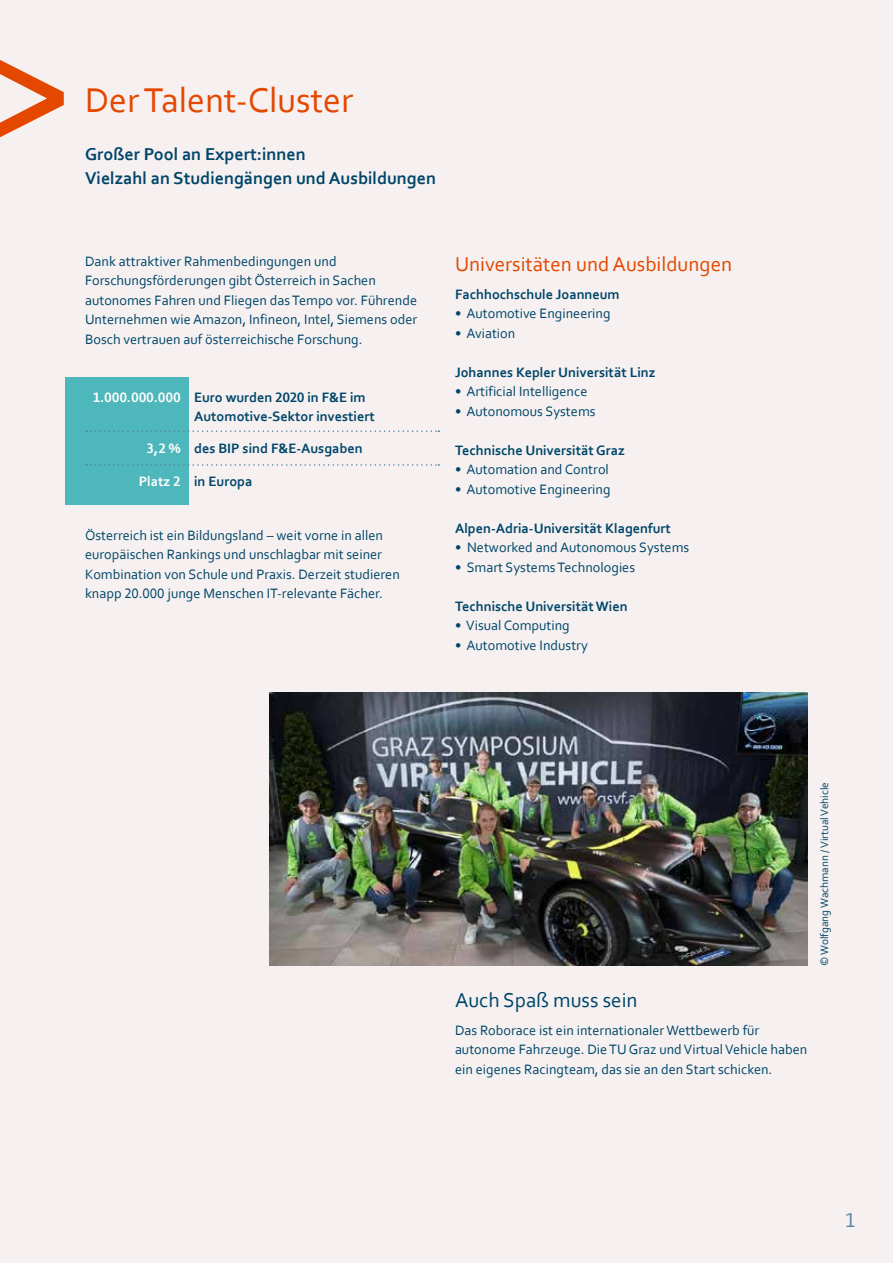
<style>
.page{position:relative;width:893px;height:1263px;background:#f6f1f0}
.page>*{position:absolute;margin:0;border:0;box-sizing:border-box;transform-origin:0 0}
.t1{font:36px "Corbel";color:#e44700}
.t2{font:21px "Corbel";color:#e44700}
.t3{font:21px "Corbel";color:#004569}
.t4{font:21px "Corbel";color:#5083a0}
.t5{font:700 18px/24px "Corbel";color:#004569}
.t6{font:14.25px/19.5px "Corbel";color:#004569}
.t7{font:700 14.25px/19.5px "Corbel";color:#004569}
.t8{font:11.25px "Corbel";color:#004569}
.s1{color:#fff}
</style>
<div class="page">
<svg style="left:0;top:60px;width:64px;height:77px"></svg>
<img style="left:270px;top:692px;width:538px;height:274px">
<div style="left:65px;top:377px;width:123px;height:128px;background:#4eb7bc"></div>
<svg style="left:86px;top:430px;width:353px;height:2px"></svg>
<svg style="left:86px;top:464px;width:353px;height:2px"></svg>
<h1 class="t1" style="left:85px;top:78px;width:270px">Der Talent-Cluster</h1>
<p class="t5" style="left:85px;top:141px;width:352px">Großer Pool an Expert:innen<br>Vielzahl an Studiengängen und Ausbildungen</p>
<p class="t6" style="left:85px;top:251px;width:334px">Dank attraktiver Rahmenbedingungen und Forschungsförderungen gibt Österreich in Sachen autonomes Fahren und Fliegen das Tempo vor. Führende Unternehmen wie Amazon, Infineon, Intel, Siemens oder Bosch vertrauen auf österreichische Forschung.</p>
<p class="t7" style="left:194px;top:387px;width:182px;text-indent:-101px"><span class="s1">1.000.000.000</span> Euro wurden 2020 in F&amp;E im<br>Automotive-Sektor investiert</p>
<p class="t7" style="left:147px;top:438px;width:217px"><span class="s1">3,2 %</span> des BIP sind F&amp;E-Ausgaben</p>
<p class="t7" style="left:139px;top:471px;width:115px"><span class="s1">Platz 2</span> in Europa</p>
<p class="t6" style="left:85px;top:525px;width:316px">Österreich ist ein Bildungsland – weit vorne in allen europäischen Rankings und unschlagbar mit seiner Kombination von Schule und Praxis. Derzeit studieren knapp 20.000 junge Menschen IT-relevante Fächer.</p>
<h2 class="t2" style="left:455px;top:251px;width:279px">Universitäten und Ausbildungen</h2>
<p class="t7" style="left:455px;top:284px;width:166px">Fachhochschule Joanneum</p>
<p class="t6" style="left:455px;top:303px;width:157px">• Automotive Engineering</p>
<p class="t6" style="left:455px;top:323px;width:62px">• Aviation</p>
<p class="t7" style="left:455px;top:362px;width:202px">Johannes Kepler Universität Linz</p>
<p class="t6" style="left:455px;top:381px;width:134px">• Artificial Intelligence</p>
<p class="t6" style="left:455px;top:401px;width:142px">• Autonomous Systems</p>
<p class="t7" style="left:455px;top:440px;width:171px">Technische Universität Graz</p>
<p class="t6" style="left:455px;top:459px;width:155px">• Automation and Control</p>
<p class="t6" style="left:455px;top:479px;width:157px">• Automotive Engineering</p>
<p class="t7" style="left:455px;top:518px;width:217px">Alpen-Adria-Universität Klagenfurt</p>
<p class="t6" style="left:455px;top:537px;width:236px">• Networked and Autonomous Systems</p>
<p class="t6" style="left:455px;top:557px;width:182px">• Smart Systems Technologies</p>
<p class="t7" style="left:455px;top:596px;width:174px">Technische Universität Wien</p>
<p class="t6" style="left:455px;top:615px;width:116px">• Visual Computing</p>
<p class="t6" style="left:455px;top:635px;width:134px">• Automotive Industry</p>
<h2 class="t3" style="left:455px;top:987px;width:184px">Auch Spaß muss sein</h2>
<p class="t6" style="left:455px;top:1020px;width:354px">Das Roborace ist ein internationaler Wettbewerb für autonome Fahrzeuge. Die TU Graz und Virtual Vehicle haben ein eigenes Racingteam, das sie an den Start schicken.</p>
<p class="t8" style="left:817px;top:966px;width:185px;rotate:-90deg">© Wolfgang Wachmann / Virtual Vehicle</p>
<h2 class="t4" style="left:845px;top:1207px;width:12px">1</h2>
</div>
